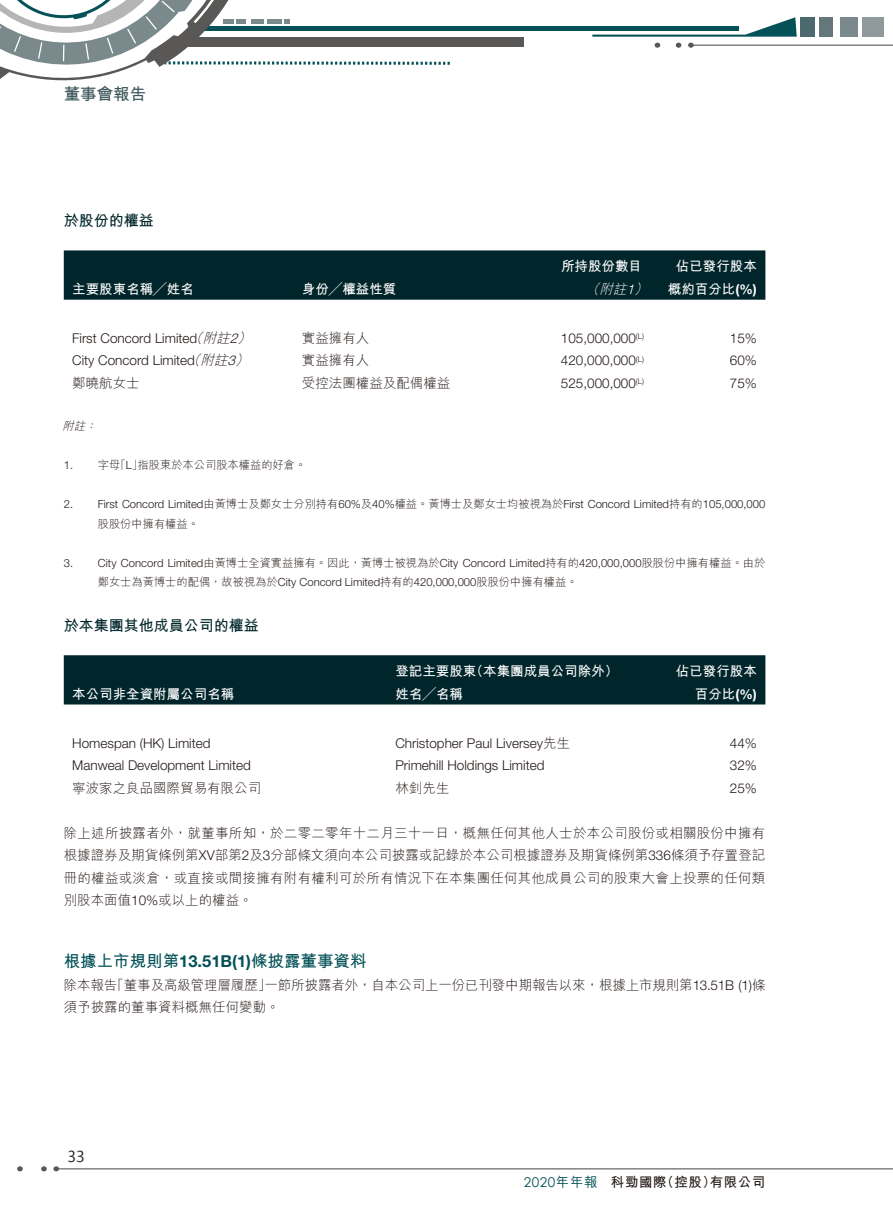
<style>
.page{position:relative;width:893px;height:1212px;background:#fff}
.page>*{position:absolute;margin:0;border:0;box-sizing:border-box;transform-origin:0 0}
.t1{font:16.5px "M Hei HK Bold E Ten B5 H";color:#045157}
.t2{font:16.5px "M Hei HK Bold E Ten B5 H";color:#3d575b}
.t3{font:15.9px "Ebrima";color:#231916}
.t4{font:15px "M Hei HK Bold E Ten B5 H";color:#00262b}
.t5{font:13.5px/22.5px "M Hei HK Light E Ten B5 H";color:#231916;text-align:justify}
.t6{font:300 13.5px "Helvetica Neue LT Std";color:#231916}
.t7{font:13.5px/22.5px "M Hei HK Bold E Ten B5 H";color:#fff;text-align:center}
.t8{font:13.5px "M Hei HK Bold E Ten B5 H";letter-spacing:.04em;color:#231916}
.t9{font:italic 13.5px "M Hei HK Light E Ten B5 H";color:#fff}
.t10{font:300 11.25px/19.5px "Helvetica Neue LT Std";color:#231916}
.t11{font:11.25px "M Hei HK Light E Ten B5 H";color:#231916}
.t12{font:italic 11.25px "M Hei HK Light E Ten B5 H";color:#231916}
.s1{font-family:"Helvetica Neue LT Std";font-weight:300}
.s2{font-family:"Helvetica Neue LT Std";font-weight:700}
.s3{font-family:"M Hei HK Light E Ten B5 H";font-weight:400;font-style:italic}
.s4{font-style:italic}
.s5{font-family:"M Hei HK Light E Ten B5 H";font-weight:400}
.s6{font-family:"Century Gothic";color:#045157}
.s7{font-family:"M Hei HK Medium E Ten B5 H";color:#045157}
</style>
<div class="page">
<svg style="left:676px;top:43px;width:5px;height:5px"></svg>
<svg style="left:655px;top:43px;width:5px;height:5px"></svg>
<svg style="left:688px;top:43px;width:205px;height:5px"></svg>
<svg style="left:41px;top:1166px;width:6px;height:5px"></svg>
<svg style="left:17px;top:1166px;width:6px;height:5px"></svg>
<svg style="left:53px;top:1166px;width:840px;height:5px"></svg>
<hr style="left:205px;top:27px;width:533px;height:4px;background:#045157">
<div style="left:188px;top:37px;width:336px;height:9px;background:#595857"></div>
<svg style="left:0;top:0;width:450px;height:81px"></svg>
<div style="left:840px;top:17px;width:17px;height:20px;background:#7a898c"></div>
<div style="left:819px;top:17px;width:13px;height:20px;background:#64787c"></div>
<div style="left:862px;top:17px;width:21px;height:20px;background:#909a9c"></div>
<div style="left:800px;top:17px;width:14px;height:20px;background:#4c696e"></div>
<svg style="left:592px;top:17px;width:205px;height:20px"></svg>
<div style="left:64px;top:250px;width:701px;height:50px;background:#00262b"></div>
<div style="left:64px;top:655px;width:701px;height:49px;background:#00262b"></div>
<p class="t2" style="left:64px;top:87px;width:84px">董事會報告</p>
<p class="t4" style="left:64px;top:215px;width:91px">於股份的權益</p>
<p class="t7" style="left:72px;top:279px;width:123px">主要股東名稱╱姓名</p>
<p class="t7" style="left:302px;top:279px;width:96px">身份╱權益性質</p>
<p class="t7" style="left:561px;top:257px;width:82px">所持股份數目</p>
<p class="t9" style="left:586px;top:284px;width:66px">（附註<span class="s1">1</span>）</p>
<p class="t7" style="left:668px;top:257px;width:90px">佔已發行股本概約百分比<span class="s2">(%)</span></p>
<p class="t6" style="left:72px;top:333px;width:183px">First Concord Limited<span class="s3">（附註</span><span class="s4">2</span><span class="s3">）</span></p>
<p class="t5" style="left:302px;top:328px;width:69px">實益擁有人</p>
<p class="t6" style="left:561px;top:333px;width:85px">105,000,000<sup>(L)</sup></p>
<p class="t6" style="left:730px;top:333px;width:29px">15%</p>
<p class="t6" style="left:72px;top:356px;width:181px">City Concord Limited<span class="s3">（附註</span><span class="s4">3</span><span class="s3">）</span></p>
<p class="t5" style="left:302px;top:351px;width:69px">實益擁有人</p>
<p class="t6" style="left:561px;top:356px;width:85px">420,000,000<sup>(L)</sup></p>
<p class="t6" style="left:730px;top:356px;width:29px">60%</p>
<p class="t5" style="left:72px;top:373px;width:69px">鄭曉航女士</p>
<p class="t5" style="left:302px;top:373px;width:150px">受控法團權益及配偶權益</p>
<p class="t6" style="left:561px;top:378px;width:85px">525,000,000<sup>(L)</sup></p>
<p class="t6" style="left:730px;top:378px;width:29px">75%</p>
<p class="t12" style="left:63px;top:422px;width:38px">附註：</p>
<p class="t11" style="left:64px;top:461px;width:244px"><span class="s1">1.</span> 字母「<span class="s1">L</span>」指股東於本公司股本權益的好倉。</p>
<p class="t10" style="left:64px;top:496px;width:703px">2. First Concord Limited<span class="s5">由黃博士及鄭女士分別持有</span>60%<span class="s5">及</span>40%<span class="s5">權益。黃博士及鄭女士均被視為於</span>First Concord Limited<span class="s5">持有的</span>105,000,000</p>
<p class="t11" style="left:98px;top:519px;width:103px">股股份中擁有權益。</p>
<p class="t10" style="left:98px;top:554px;width:669px;text-indent:-34px">3. City Concord Limited<span class="s5">由黃博士全資實益擁有。因此，黃博士被視為於</span>City Concord Limited<span class="s5">持有的</span>420,000,000<span class="s5">股股份中擁有權益。由於鄭女士為黃博士的配偶，故被視為於</span>City Concord Limited<span class="s5">持有的</span>420,000,000<span class="s5">股股份中擁有權益。</span></p>
<p class="t4" style="left:64px;top:619px;width:196px">於本集團其他成員公司的權益</p>
<p class="t7" style="left:72px;top:684px;width:163px">本公司非全資附屬公司名稱</p>
<p class="t7" style="left:395px;top:661px;width:224px;text-align:left">登記主要股東（本集團成員公司除外）姓名╱名稱</p>
<p class="t7" style="left:676px;top:661px;width:82px;text-align:right">佔已發行股本百分比<span class="s2">(%)</span></p>
<p class="t6" style="left:72px;top:738px;width:140px">Homespan (HK) Limited</p>
<p class="t6" style="left:395px;top:738px;width:176px">Christopher Paul Liversey<span class="s5">先生</span></p>
<p class="t6" style="left:730px;top:738px;width:29px">44%</p>
<p class="t6" style="left:72px;top:761px;width:180px">Manweal Development Limited</p>
<p class="t6" style="left:395px;top:761px;width:150px">Primehill Holdings Limited</p>
<p class="t6" style="left:730px;top:761px;width:29px">32%</p>
<p class="t5" style="left:72px;top:778px;width:190px">寧波家之良品國際貿易有限公司</p>
<p class="t5" style="left:395px;top:778px;width:55px">林釗先生</p>
<p class="t6" style="left:730px;top:783px;width:29px">25%</p>
<p class="t5" style="left:64px;top:823px;width:703px">除上述所披露者外，就董事所知，於二零二零年十二月三十一日，概無任何其他人士於本公司股份或相關股份中擁有根據證券及期貨條例第<span class="s1">XV</span>部第<span class="s1">2</span>及<span class="s1">3</span>分部條文須向本公司披露或記錄於本公司根據證券及期貨條例第<span class="s1">336</span>條須予存置登記冊的權益或淡倉，或直接或間接擁有附有權利可於所有情況下在本集團任何其他成員公司的股東大會上投票的任何類別股本面值<span class="s1">10%</span>或以上的權益。</p>
<p class="t1" style="left:64px;top:954px;width:304px">根據上市規則第<span class="s2">13.51B(1)</span>條披露董事資料</p>
<p class="t5" style="left:64px;top:975px;width:703px">除本報告「董事及高級管理層履歷」一節所披露者外，自本公司上一份已刊發中期報告以來，根據上市規則第<span class="s1">13.51B (1)</span>條須予披露的董事資料概無任何變動。</p>
<p class="t3" style="left:68px;top:1144px;width:19px">33</p>
<p class="t8" style="left:524px;top:1177px;width:243px"><span class="s6">2020</span><span class="s7">年年報</span> 科勁國際（控股）有限公司</p>
</div>
